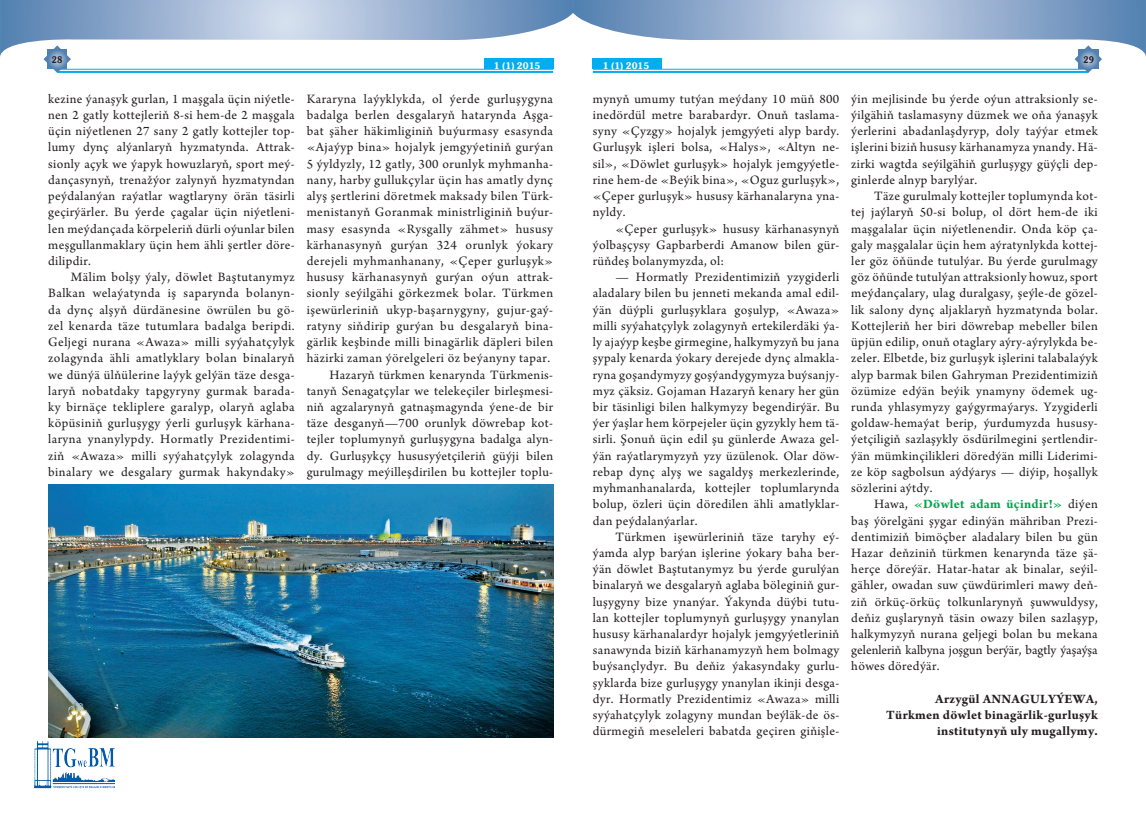
<style>
.page{position:relative;width:1146px;height:823px;background:#fff}
.page>*{position:absolute;margin:0;border:0;box-sizing:border-box;transform-origin:0 0}
.t1{font:13.5px/16.2px "Arno Pro";letter-spacing:.035em;color:#231f20;text-align:justify}
.t2{font:700 13.5px/16.2px "Arno Pro";letter-spacing:.025em;color:#231f20;text-align:right}
.t3{font:600 10px "ART Souvenir Itc TEE";color:#fff;scale:.95 1}
.t4{font:600 10px "ART Souvenir Itc TEE";color:#231f20;scale:.85 1}
.s1{font-weight:700;color:#00a54f}
</style>
<div class="page">
<svg style="left:0;top:0;width:1145px;height:73px"></svg>
<div style="left:484px;top:59px;width:69px;height:10px;background:#00aeef"></div>
<div style="left:592px;top:59px;width:70px;height:10px;background:#00aeef"></div>
<img style="left:34px;top:737px;width:81px;height:51px">
<img style="left:48px;top:484px;width:505px;height:253px">
<p class="t4" style="left:52px;top:53px;width:14px">28</p>
<p class="t4" style="left:1083px;top:53px;width:14px">29</p>
<p class="t3" style="left:494px;top:59px;width:50px">1 (1) 2015</p>
<p class="t3" style="left:602px;top:59px;width:50px">1 (1) 2015</p>
<p class="t1" style="left:48px;top:91px;width:248px">kezine ýanaşyk gurlan, 1 maşgala üçin niýetle&shy;nen 2 gatly kottejleriň 8-si hem-de 2 maşgala üçin niýetlenen 27 sany 2 gatly kottejler top&shy;lumy dynç alýanlaryň hyzmatynda. Attrak&shy;sionly açyk we ýapyk howuzlaryň, sport meý&shy;dançasynyň, trenažýor zalynyň hyzmatyndan peýdalanýan raýatlar wagtlaryny örän täsirli geçirýärler. Bu ýerde çagalar üçin niýetleni&shy;len meýdançada körpeleriň dürli oýunlar bilen meşgullanmaklary üçin hem ähli şertler döre&shy;dilipdir.</p>
<p class="t1" style="left:48px;top:269px;width:248px;text-indent:23px">Mälim bolşy ýaly, döwlet Baştutanymyz Balkan welaýatynda iş saparynda bolanyn&shy;da dynç alşyň dürdänesine öwrülen bu gö&shy;zel kenarda täze tutumlara badalga beripdi.<br>Geljegi nurana «Awaza» milli syýahatçylyk zolagynda ähli amatlyklary bolan binalaryň we dünýä ülňülerine laýyk gelýän täze desga&shy;laryň nobatdaky tapgyryny gurmak barada&shy;ky birnäçe tekliplere garalyp, olaryň aglaba köpüsiniň gurluşygy ýerli gurluşyk kärhana&shy;laryna ynanylypdy. Hormatly Prezidentimi&shy;ziň «Awaza» milli syýahatçylyk zolagynda binalary we desgalary gurmak hakyndaky»</p>
<p class="t1" style="left:306px;top:91px;width:248px;text-align:right">Kararyna laýyklykda, ol ýerde gurluşygyna badalga berlen desgalaryň hatarynda Aşga&shy;bat şäher häkimliginiň buýurmasy esasynda «Ajaýyp bina» hojalyk jemgyýetiniň gurýan 5 ýyldyzly, 12 gatly, 300 orunlyk myhmanha&shy;nany, harby gullukçylar üçin has amatly dynç alyş şertlerini döretmek maksady bilen Türk&shy;menistanyň Goranmak ministrliginiň buýur&shy;masy esasynda «Rysgally zähmet» hususy kärhanasynyň gurýan 324 orunlyk ýokary derejeli myhmanhanany, «Çeper gurluşyk» hususy kärhanasynyň gurýan oýun attrak&shy;sionly seýilgähi görkezmek bolar. Türkmen işewürleriniň ukyp-başarnygyny, gujur-gaý&shy;ratyny siňdirip gurýan bu desgalaryň bina&shy;gärlik keşbinde milli binagärlik däpleri bilen häzirki zaman ýörelgeleri öz beýanyny tapar.<br>Hazaryň türkmen kenarynda Türkmenis&shy;tanyň Senagatçylar we telekeçiler birleşmesi&shy;niň agzalarynyň gatnaşmagynda ýene-de bir täze desganyň—700 orunlyk döwrebap kot&shy;tejler toplumynyň gurluşygyna badalga alyn&shy;dy. Gurluşykçy hususyýetçileriň güýji bilen gurulmagy meýilleşdirilen bu kottejler toplu-</p>
<p class="t1" style="left:592px;top:91px;width:248px">mynyň umumy tutýan meýdany 10 müň 800 inedördül metre barabardyr. Onuň taslama&shy;syny «Çyzgy» hojalyk jemgyýeti alyp bardy.<br>Gurluşyk işleri bolsa, «Halys», «Altyn ne&shy;sil», «Döwlet gurluşyk» hojalyk jemgyýetle&shy;rine hem-de «Beýik bina», «Oguz gurluşyk», «Çeper gurluşyk» hususy kärhanalaryna yna&shy;nyldy.</p>
<p class="t1" style="left:851px;top:91px;width:248px">ýin mejlisinde bu ýerde oýun attraksionly se&shy;ýilgähiň taslamasyny düzmek we oňa ýanaşyk ýerlerini abadanlaşdyryp, doly taýýar etmek işlerini biziň hususy kärhanamyza ynandy. Hä&shy;zirki wagtda seýilgähiň gurluşygy güýçli dep&shy;ginlerde alnyp barylýar.</p>
<p class="t1" style="left:851px;top:188px;width:248px;text-indent:23px">Täze gurulmaly kottejler toplumynda kot&shy;tej jaýlaryň 50-si bolup, ol dört hem-de iki maşgalalar üçin niýetlenendir. Onda köp ça&shy;galy maşgalalar üçin hem aýratynlykda kottej&shy;ler göz öňünde tutulýar. Bu ýerde gurulmagy göz öňünde tutulýan attraksionly howuz, sport meýdançalary, ulag duralgasy, şeýle-de gözel&shy;lik salony dynç aljaklaryň hyzmatynda bolar.<br>Kottejleriň her biri döwrebap mebeller bilen üpjün edilip, onuň otaglary aýry-aýrylykda be&shy;zeler. Elbetde, biz gurluşyk işlerini talabalaýyk alyp barmak bilen Gahryman Prezidentimiziň özümize edýän beýik ynamyny ödemek ug&shy;runda yhlasymyzy gaýgyrmaýarys. Yzygiderli goldaw-hemaýat berip, ýurdumyzda hususy&shy;ýetçiligiň sazlaşykly ösdürilmegini şertlendir&shy;ýän mümkinçilikleri döredýän milli Liderimi&shy;ze köp sagbolsun aýdýarys — diýip, hoşallyk sözlerini aýtdy.</p>
<p class="t1" style="left:851px;top:496px;width:248px;text-indent:23px">Hawa, <span class="s1">«Döwlet adam üçindir!»</span> diýen baş ýörelgäni şygar edinýän mähriban Prezi&shy;dentimiziň bimöçber aladalary bilen bu gün Hazar deňziniň türkmen kenarynda täze şä&shy;herçe döreýär. Hatar-hatar ak binalar, seýil&shy;gähler, owadan suw çüwdürimleri mawy deň&shy;ziň örküç-örküç tolkunlarynyň şuwwuldysy, deňiz guşlarynyň täsin owazy bilen sazlaşyp, halkymyzyň nurana geljegi bolan bu mekana gelenleriň kalbyna joşgun berýär, bagtly ýaşaýşa höwes döredýär.</p>
<p class="t2" style="left:886px;top:691px;width:213px">Arzygül ANNAGULYÝEWA,<br>Türkmen döwlet binagärlik-gurluşyk institutynyň uly mugallymy.</p>
<p class="t1" style="left:592px;top:221px;width:248px;text-indent:23px">«Çeper gurluşyk» hususy kärhanasynyň ýolbaşçysy Gapbarberdi Amanow bilen gür&shy;rüňdeş bolanymyzda, ol:</p>
<p class="t1" style="left:592px;top:269px;width:248px;text-indent:23px">— Hormatly Prezidentimiziň yzygiderli aladalary bilen bu jenneti mekanda amal edil&shy;ýän düýpli gurluşyklara goşulyp, «Awaza» milli syýahatçylyk zolagynyň ertekilerdäki ýa&shy;ly ajaýyp keşbe girmegine, halkymyzyň bu jana şypaly kenarda ýokary derejede dynç almakla&shy;ryna goşandymyzy goşýandygymyza buýsanjy&shy;myz çäksiz. Gojaman Hazaryň kenary her gün bir täsinligi bilen halkymyzy begendirýär. Bu ýer ýaşlar hem körpejeler üçin gyzykly hem tä&shy;sirli. Şonuň üçin edil şu günlerde Awaza gel&shy;ýän raýatlarymyzyň yzy üzülenok. Olar döw&shy;rebap dynç alyş we sagaldyş merkezlerinde, myhmanhanalarda, kottejler toplumlarynda bolup, özleri üçin döredilen ähli amatlyklar&shy;dan peýdalanýarlar.</p>
<p class="t1" style="left:592px;top:529px;width:248px;text-indent:23px">Türkmen işewürleriniň täze taryhy eý&shy;ýamda alyp barýan işlerine ýokary baha ber&shy;ýän döwlet Baştutanymyz bu ýerde gurulýan binalaryň we desgalaryň aglaba böleginiň gur&shy;luşygyny bize ynanýar. Ýakynda düýbi tutu&shy;lan kottejler toplumynyň gurluşygy ynanylan hususy kärhanalardyr hojalyk jemgyýetleriniň sanawynda biziň kärhanamyzyň hem bolmagy buýsançlydyr. Bu deňiz ýakasyndaky gurlu&shy;şyklarda bize gurluşygy ynanylan ikinji desga&shy;dyr. Hormatly Prezidentimiz «Awaza» milli syýahatçylyk zolagyny mundan beýläk-de ös&shy;dürmegiň meseleleri babatda geçiren giňişle-</p>
</div>
